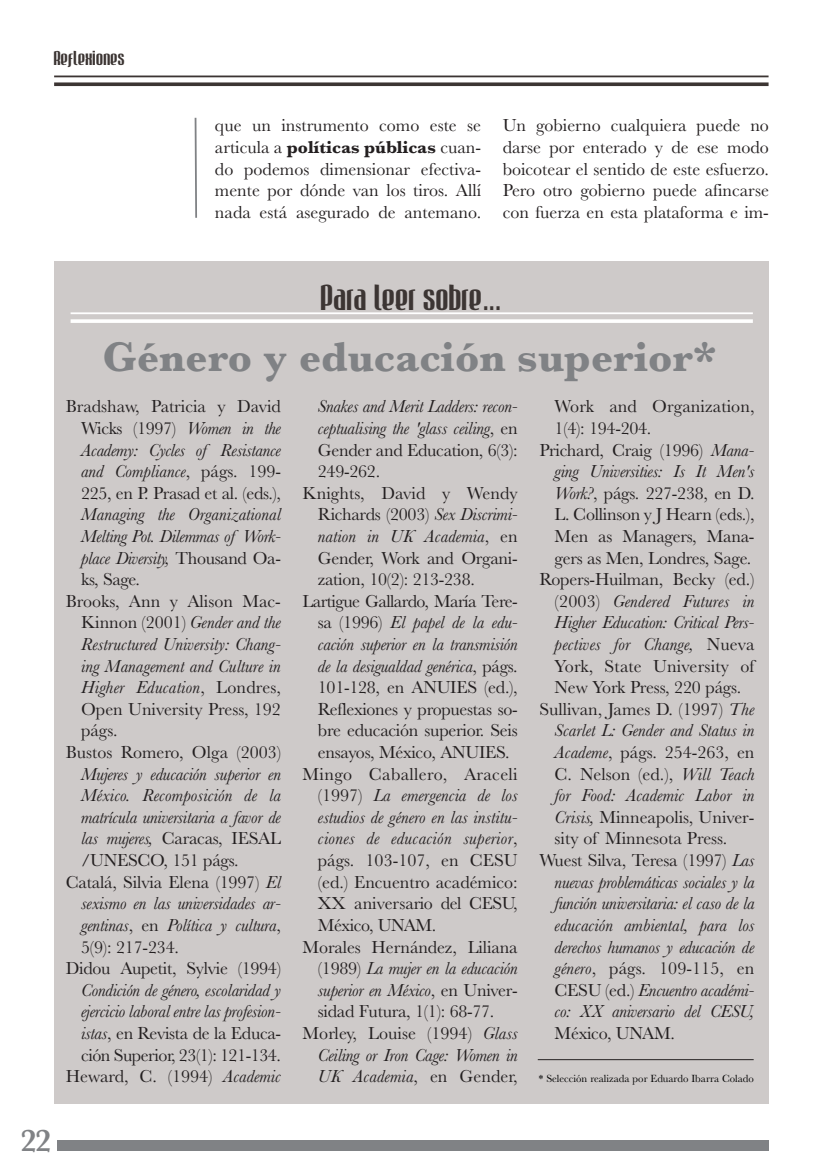
<style>
.page{position:relative;width:825px;height:1174px;background:#fff}
.page>*{position:absolute;margin:0;border:0;box-sizing:border-box;transform-origin:0 0}
.t1{font:700 43.2px "Baskerville";color:#808285}
.t2{font:32.4px "Mabella";color:#3c3533}
.t3{font:600 32.4px "Baskerville";color:#808285}
.t4{font:18px/21.6px "Baskerville";letter-spacing:-.01em;color:#231f20;text-align:justify}
.t5{font:italic 18px/21.6px "Baskerville";letter-spacing:-.015em;color:#231f20;text-align:right}
.t6{font:italic 18px "Baskerville";letter-spacing:.01em;color:#231f20}
.t7{font:italic 18px "Baskerville";letter-spacing:.005em;color:#231f20}
.t8{font:18px "Baskerville";letter-spacing:-.03em;color:#231f20}
.t9{font:italic 18px "Baskerville";letter-spacing:.015em;color:#231f20}
.t10{font:18px "Baskerville";letter-spacing:.02em;color:#231f20}
.t11{font:18px "Baskerville";letter-spacing:.01em;color:#231f20}
.t12{font:18px "Mabella";color:#3c3533}
.t13{font:10.8px "Baskerville";color:#000}
.s1{font-weight:700}
.s2{font-style:italic}
.s3{font-style:normal}
</style>
<div class="page">
<div style="left:57px;top:1140px;width:711px;height:11px;background:#808285"></div>
<svg style="left:54px;top:82px;width:714px;height:4px;background:#524c4a"></svg>
<hr style="left:54px;top:76px;width:714px;height:1px;background:#3c3533">
<div style="left:54px;top:261px;width:714px;height:842px;background:#cecac9"></div>
<svg style="left:71px;top:319px;width:682px;height:4px;background:#f9f9f9"></svg>
<hr style="left:71px;top:312px;width:682px;height:2px;background:#fff">
<hr style="left:195px;top:118px;width:2px;height:100px;background:#808285">
<hr style="left:538px;top:1059px;width:216px;height:1px;background:#231f20">
<p class="t12" style="left:54px;top:50px;width:73px">Reflexiones</p>
<p class="t4" style="left:215px;top:117px;width:268px">que un instrumento como este se articula a <span class="s1">políticas públicas</span> cuan&shy;do podemos dimensionar efectiva&shy;mente por dónde van los tiros. Allí nada está asegurado de antemano.</p>
<p class="t4" style="left:503px;top:117px;width:268px">Un gobierno cualquiera puede no darse por enterado y de ese modo boicotear el sentido de este esfuerzo.<br>Pero otro gobierno puede afincarse con fuerza en esta plataforma e im-</p>
<h2 class="t2" style="left:321px;top:284px;width:182px">Para leer sobre...</h2>
<h1 class="t1" style="left:102px;top:342px;width:615px">Género y educación superior*</h1>
<p class="t4" style="left:81px;top:398px;width:201px;text-indent:-15px">Bradshaw, Patricia y David Wicks (1997) <span class="s2">Women in the Academy: Cycles of Resistance and Compliance</span>, págs. 199- 225, en P. Prasad et al. (eds.),</p>
<p class="t5" style="left:81px;top:505px;width:201px">Managing the Organizational</p>
<p class="t5" style="left:81px;top:527px;width:201px">Melting Pot. Dilemmas of Work-</p>
<p class="t5" style="left:81px;top:549px;width:201px">place Diversity, <span class="s3">Thousand Oa-</span></p>
<p class="t4" style="left:81px;top:570px;width:60px">ks, Sage.</p>
<p class="t4" style="left:66px;top:592px;width:217px">Brooks, Ann y Alison Mac-</p>
<p class="t4" style="left:81px;top:614px;width:201px">Kinnon (2001) <span class="s2">Gender and the</span></p>
<p class="t5" style="left:81px;top:635px;width:201px">Restructured University: Chang-</p>
<p class="t5" style="left:81px;top:657px;width:201px">ing Management and Culture in</p>
<p class="t6" style="left:81px;top:681px;width:201px">Higher Education<span class="s3">, Londres,</span></p>
<p class="t4" style="left:81px;top:700px;width:201px">Open University Press, 192</p>
<p class="t4" style="left:81px;top:722px;width:38px">págs.</p>
<p class="t4" style="left:66px;top:743px;width:217px">Bustos Romero, Olga (2003)</p>
<p class="t5" style="left:81px;top:765px;width:201px">Mujeres y educación superior en</p>
<p class="t7" style="left:81px;top:789px;width:201px">México. Recomposición de la</p>
<p class="t5" style="left:81px;top:808px;width:201px">matrícula universitaria a favor de</p>
<p class="t4" style="left:81px;top:830px;width:201px"><span class="s2">las mujeres,</span> Caracas, IESAL</p>
<p class="t4" style="left:81px;top:851px;width:159px">/UNESCO, 151 págs.</p>
<p class="t4" style="left:66px;top:873px;width:217px">Catalá, Silvia Elena (1997) <span class="s2">El</span></p>
<p class="t5" style="left:81px;top:894px;width:201px">sexismo en las universidades ar-</p>
<p class="t5" style="left:81px;top:916px;width:201px">gentinas<span class="s3">, en</span> Política y cultura<span class="s3">,</span></p>
<p class="t4" style="left:81px;top:938px;width:99px">5(9): 217-234.</p>
<p class="t4" style="left:66px;top:959px;width:217px">Didou Aupetit, Sylvie (1994)</p>
<p class="t5" style="left:66px;top:981px;width:217px">Condición de género, escolaridad y ejercicio laboral entre las profesion&shy;istas<span class="s3">, en Revista de la Educa&shy;ción Superior, 23(1): 121-134.<br>Heward, C. (1994)</span> Academic</p>
<h2 class="t3" style="left:21px;top:1128px;width:32px">22</h2>
<p class="t5" style="left:318px;top:397px;width:201px">Snakes and Merit Ladders: recon-</p>
<p class="t5" style="left:318px;top:419px;width:201px">ceptualising the 'glass ceiling<span class="s3">, en</span></p>
<p class="t4" style="left:318px;top:441px;width:201px">Gender and Education, 6(3):</p>
<p class="t4" style="left:318px;top:462px;width:64px">249-262.</p>
<p class="t4" style="left:303px;top:484px;width:217px">Knights, David y Wendy</p>
<p class="t4" style="left:318px;top:506px;width:201px">Richards (2003) <span class="s2">Sex Discrimi-</span></p>
<p class="t5" style="left:318px;top:527px;width:201px">nation in UK Academia<span class="s3">, en</span></p>
<p class="t4" style="left:318px;top:549px;width:201px">Gender, Work and Organi-</p>
<p class="t4" style="left:318px;top:570px;width:159px">zation, 10(2): 213-238.</p>
<p class="t8" style="left:303px;top:594px;width:217px">Lartigue Gallardo, María Tere-</p>
<p class="t5" style="left:318px;top:613px;width:201px"><span class="s3">sa (1996)</span> El papel de la edu-</p>
<p class="t5" style="left:318px;top:635px;width:201px">cación superior en la transmisión</p>
<p class="t5" style="left:318px;top:657px;width:201px">de la desigualdad genérica<span class="s3">, págs.</span></p>
<p class="t4" style="left:318px;top:678px;width:201px">101-128, en ANUIES (ed.),</p>
<p class="t4" style="left:318px;top:700px;width:201px">Reflexiones y propuestas so-</p>
<p class="t4" style="left:318px;top:722px;width:201px">bre educación superior. Seis</p>
<p class="t4" style="left:318px;top:743px;width:193px">ensayos, México, ANUIES.</p>
<p class="t10" style="left:303px;top:767px;width:217px">Mingo Caballero, Araceli</p>
<p class="t5" style="left:318px;top:786px;width:201px"><span class="s3">(1997)</span> La emergencia de los</p>
<p class="t5" style="left:318px;top:808px;width:201px">estudios de género en las institu-</p>
<p class="t9" style="left:318px;top:832px;width:201px">ciones de educación superior<span class="s3">,</span></p>
<p class="t4" style="left:318px;top:851px;width:201px">págs. 103-107, en CESU</p>
<p class="t4" style="left:318px;top:873px;width:201px">(ed.) Encuentro académico:</p>
<p class="t4" style="left:318px;top:894px;width:201px">XX aniversario del CESU,</p>
<p class="t4" style="left:318px;top:916px;width:120px">México, UNAM.</p>
<p class="t4" style="left:303px;top:938px;width:217px">Morales Hernández, Liliana</p>
<p class="t5" style="left:318px;top:959px;width:201px"><span class="s3">(1989)</span> La mujer en la educación</p>
<p class="t5" style="left:318px;top:981px;width:201px">superior en México<span class="s3">, en Univer-</span></p>
<p class="t4" style="left:318px;top:1002px;width:178px">sidad Futura, 1(1): 68-77.</p>
<p class="t4" style="left:303px;top:1024px;width:217px">Morley, Louise (1994) <span class="s2">Glass</span></p>
<p class="t5" style="left:318px;top:1045px;width:201px">Ceiling or Iron Cage: Women in</p>
<p class="t7" style="left:318px;top:1070px;width:201px">UK Academia<span class="s3">, en Gender,</span></p>
<p class="t4" style="left:555px;top:398px;width:201px">Work and Organization,</p>
<p class="t4" style="left:555px;top:419px;width:98px">1(4): 194-204.</p>
<p class="t4" style="left:539px;top:441px;width:217px">Prichard, Craig (1996) <span class="s2">Mana-</span></p>
<p class="t5" style="left:555px;top:462px;width:201px">ging Universities: Is It Men's</p>
<p class="t4" style="left:555px;top:484px;width:201px"><span class="s2">Work?</span>, págs. 227-238, en D.</p>
<p class="t4" style="left:555px;top:506px;width:201px">L. Collinson y J Hearn (eds.),</p>
<p class="t4" style="left:555px;top:527px;width:201px">Men as Managers, Mana-</p>
<p class="t4" style="left:555px;top:549px;width:198px">gers as Men, Londres, Sage.</p>
<p class="t4" style="left:539px;top:570px;width:217px">Ropers-Huilman, Becky (ed.)</p>
<p class="t6" style="left:555px;top:594px;width:201px"><span class="s3">(2003)</span> Gendered Futures in</p>
<p class="t5" style="left:555px;top:613px;width:201px">Higher Education: Critical Pers-</p>
<p class="t6" style="left:555px;top:638px;width:201px">pectives for Change, <span class="s3">Nueva</span></p>
<p class="t11" style="left:555px;top:659px;width:201px">York, State University of</p>
<p class="t4" style="left:555px;top:678px;width:188px">New York Press, 220 págs.</p>
<p class="t4" style="left:539px;top:700px;width:217px">Sullivan, James D. (1997) <span class="s2">The</span></p>
<p class="t5" style="left:555px;top:721px;width:201px">Scarlet L: Gender and Status in</p>
<p class="t4" style="left:555px;top:743px;width:201px"><span class="s2">Academe</span>, págs. 254-263, en</p>
<p class="t4" style="left:555px;top:765px;width:201px">C. Nelson (ed.), <span class="s2">Will Teach</span></p>
<p class="t5" style="left:555px;top:786px;width:201px">for Food: Academic Labor in</p>
<p class="t4" style="left:555px;top:808px;width:201px"><span class="s2">Crisis,</span> Minneapolis, Univer-</p>
<p class="t4" style="left:555px;top:830px;width:174px">sity of Minnesota Press.</p>
<p class="t4" style="left:539px;top:851px;width:217px">Wuest Silva, Teresa (1997) <span class="s2">Las</span></p>
<p class="t5" style="left:555px;top:873px;width:201px">nuevas problemáticas sociales y la</p>
<p class="t5" style="left:555px;top:894px;width:201px">función universitaria: el caso de la</p>
<p class="t5" style="left:555px;top:916px;width:201px">educación ambiental, para los</p>
<p class="t5" style="left:555px;top:937px;width:201px">derechos humanos y educación de</p>
<p class="t4" style="left:555px;top:959px;width:201px"><span class="s2">género</span>, págs. 109-115, en</p>
<p class="t5" style="left:555px;top:981px;width:201px"><span class="s3">CESU (ed.)</span> Encuentro académi-</p>
<p class="t5" style="left:555px;top:1002px;width:201px">co: XX aniversario del CESU,</p>
<p class="t4" style="left:555px;top:1024px;width:122px">México, UNAM.</p>
<p class="t13" style="left:539px;top:1074px;width:216px">* Selección realizada por Eduardo Ibarra Colado</p>
</div>
